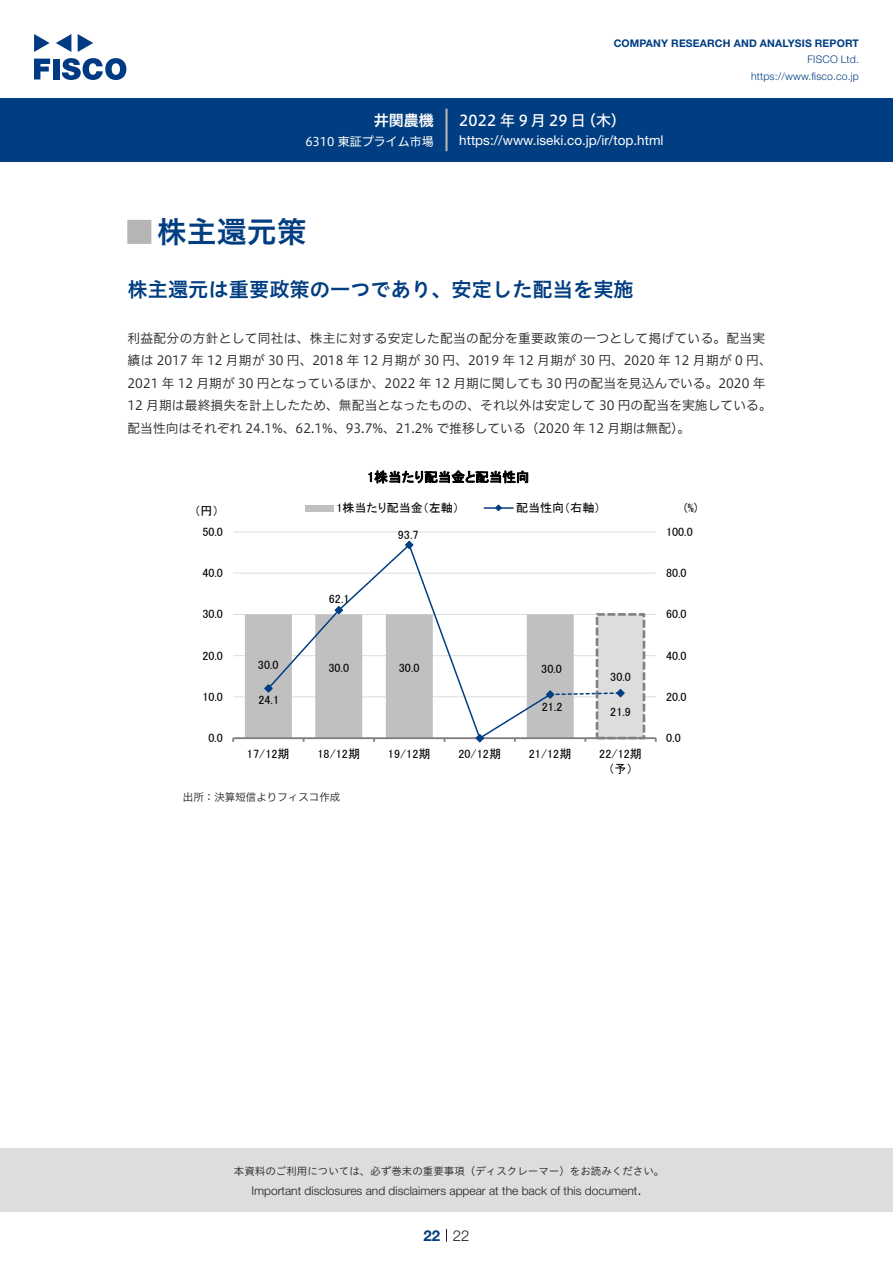
<style>
.page{position:relative;width:893px;height:1263px;background:#fff}
.page>*{position:absolute;margin:0;border:0;box-sizing:border-box;transform-origin:0 0}
.t1{font:30px "Hiragino UD Sans Std N W6";color:#003d81}
.t2{font:24px "Hiragino UD Sans Std N W6";color:#b5b5b6}
.t3{font:20.25px "Hiragino UD Sans Std W6";color:#003d81}
.t4{font:15px "Hiragino UD Sans F Std N W5";letter-spacing:.01em;color:#fff}
.t5{font:15px "Hiragino UD Sans F Std N W6";color:#fff}
.t6{font:300 15px "Helvetica Neue LT Std";color:#231f20}
.t7{font:700 15px "Helvetica Neue LT Std";color:#003d81}
.t8{font:13.5px "Helvetica Neue LT Std";color:#fff}
.t9{font:13.5px "MS P Gothic";letter-spacing:.005em;color:#000}
.t10{font:12.75px/22.5px "Hiragino UD Sans F Std N W3";letter-spacing:.01em;color:#231f20}
.t11{font:12.15px "MS P Gothic";color:#000}
.t12{font:12px "MS P Gothic";letter-spacing:.005em;color:#000}
.t13{font:300 12px "Helvetica Neue LT Std";color:#231f20}
.t14{font:12px "Hiragino UD Sans F Std N W4";color:#fff}
.t15{font:10.5px "Hiragino UD Sans Std W3";color:#231f20}
.t16{font:700 10.5px "Helvetica Neue LT Std";letter-spacing:.015em;color:#003d81}
.t17{font:300 10.5px/16.5px "Helvetica Neue LT Std";letter-spacing:.015em;color:#003d81;text-align:right}
.t18{font:10.5px "Hiragino UD Sans F Std N W3";color:#231f20}
</style>
<div class="page">
<div style="left:0;top:1148px;width:893px;height:64px;background:#ddd"></div>
<svg style="left:34px;top:59px;width:16px;height:20px"></svg>
<div style="left:53px;top:59px;width:6px;height:20px;background:#003a83"></div>
<svg style="left:62px;top:58px;width:64px;height:22px"></svg>
<svg style="left:34px;top:34px;width:16px;height:18px"></svg>
<svg style="left:78px;top:34px;width:15px;height:18px"></svg>
<svg style="left:56px;top:34px;width:15px;height:18px"></svg>
<div style="left:0;top:98px;width:893px;height:64px;background:#003d81"></div>
<hr style="left:445px;top:109px;width:3px;height:42px;background:#b5b5b6">
<svg style="left:446px;top:1229px;width:1px;height:13px"></svg>
<hr style="left:233px;top:696px;width:423px;height:1px;background:#ddd">
<hr style="left:233px;top:655px;width:423px;height:1px;background:#ddd">
<hr style="left:233px;top:614px;width:423px;height:1px;background:#ddd">
<hr style="left:233px;top:573px;width:423px;height:1px;background:#ddd">
<hr style="left:233px;top:532px;width:423px;height:1px;background:#ddd">
<div style="left:597px;top:614px;width:47px;height:124px;background:#ddd"></div>
<div style="left:596px;top:613px;width:49px;height:126px;border:3px dashed #808080"></div>
<hr style="left:233px;top:737px;width:423px;height:2px;background:#808080">
<svg style="left:266px;top:548px;width:286px;height:57px"></svg>
<svg style="left:404px;top:540px;width:10px;height:10px"></svg>
<svg style="left:245px;top:605px;width:380px;height:138px"></svg>
<div style="left:305px;top:505px;width:28px;height:6px;background:#c0c0c0"></div>
<hr style="left:484px;top:507px;width:29px;height:2px;background:#003d81">
<svg style="left:495px;top:504px;width:7px;height:8px"></svg>
<p class="t5" style="left:374px;top:109px;width:62px">井関農機</p>
<p class="t14" style="left:305px;top:132px;width:130px">6310 東証プライム市場</p>
<p class="t16" style="left:614px;top:37px;width:247px">COMPANY RESEARCH AND ANALYSIS REPORT</p>
<p class="t17" style="left:751px;top:51px;width:109px">FISCO Ltd. https://www.fisco.co j p.</p>
<p class="t4" style="left:581px;top:109px;width:46px">（木(</p>
<p class="t4" style="left:459px;top:109px;width:128px">2022 年 9月29 日</p>
<p class="t8" style="left:459px;top:132px;width:206px">https://www.iseki.co j p. /i r/ top.html</p>
<h1 class="t1" style="left:157px;top:209px;width:151px">株主還元策</h1>
<h2 class="t2" style="left:128px;top:213px;width:25px">█</h2>
<h3 class="t3" style="left:128px;top:274px;width:508px">株主還元は重要政策の一つであり、安定した配当を実施</h3>
<p class="t10" style="left:128px;top:326px;width:646px">利益配分の方針として同社は、株主に対する安定した配当の配分を重要政策の一つとして掲げている。配当実績は 2017 年 12 月期が 30 円、2018 年 12 月期が 30 円、2019 年 12 月期が 30 円、2020 年 12 月期が 0 円、2021 年 12 月期が 30 円となっているほか、2022 年 12 月期に関しても 30 円の配当を見込んでいる。2020 年12 月期は最終損失を計上したため、無配当となったものの、それ以外は安定して 30 円の配当を実施している。配当性向はそれぞれ 24.1%、62.1%、93.7%、21.2% で推移している（2020 年 12 月期は無配。(</p>
<p class="t9" style="left:367px;top:470px;width:164px">1株当たり配当金と配当性向</p>
<p class="t12" style="left:516px;top:502px;width:86px">配当性向（右軸(</p>
<p class="t12" style="left:336px;top:502px;width:124px">1株当たり配当金（左軸）</p>
<p class="t12" style="left:195px;top:505px;width:26px">（円(</p>
<p class="t12" style="left:684px;top:502px;width:15px">%( )</p>
<p class="t12" style="left:202px;top:525px;width:22px">50.0</p>
<p class="t11" style="left:398px;top:528px;width:22px">93.7</p>
<p class="t12" style="left:666px;top:525px;width:28px">100.0</p>
<p class="t12" style="left:202px;top:567px;width:22px">40.0</p>
<p class="t12" style="left:666px;top:567px;width:22px">80.0</p>
<p class="t12" style="left:329px;top:592px;width:22px">62.1</p>
<p class="t12" style="left:202px;top:608px;width:22px">30.0</p>
<p class="t12" style="left:666px;top:608px;width:22px">60.0</p>
<p class="t12" style="left:202px;top:649px;width:22px">20.0</p>
<p class="t12" style="left:202px;top:690px;width:22px">10.0</p>
<p class="t12" style="left:258px;top:658px;width:22px">30.0</p>
<p class="t12" style="left:258px;top:693px;width:22px">24.1</p>
<p class="t12" style="left:328px;top:661px;width:22px">30.0</p>
<p class="t12" style="left:399px;top:661px;width:22px">30.0</p>
<p class="t12" style="left:541px;top:663px;width:22px">30.0</p>
<p class="t12" style="left:542px;top:701px;width:22px">21.2</p>
<p class="t12" style="left:610px;top:670px;width:22px">30.0</p>
<p class="t12" style="left:610px;top:705px;width:22px">21.9</p>
<p class="t12" style="left:666px;top:649px;width:22px">40.0</p>
<p class="t12" style="left:666px;top:690px;width:22px">20.0</p>
<p class="t12" style="left:208px;top:732px;width:16px">0.0</p>
<p class="t12" style="left:666px;top:732px;width:16px">0.0</p>
<p class="t12" style="left:247px;top:747px;width:44px">17/12期</p>
<p class="t12" style="left:317px;top:747px;width:44px">18/12期</p>
<p class="t12" style="left:388px;top:747px;width:44px">19/12期</p>
<p class="t12" style="left:458px;top:747px;width:44px">20/12期</p>
<p class="t12" style="left:529px;top:747px;width:44px">21/12期</p>
<p class="t12" style="left:599px;top:747px;width:44px">22/12期</p>
<p class="t12" style="left:608px;top:763px;width:26px">予（ (</p>
<p class="t18" style="left:183px;top:789px;width:159px">出所：決算短信よりフィスコ作成</p>
<p class="t15" style="left:234px;top:1163px;width:432px">本資料のご利用については、必ず巻末の重要事項（ディスクレーマー）をお読みください。</p>
<p class="t6" style="left:637px;top:1180px;width:6px">.</p>
<p class="t13" style="left:251px;top:1183px;width:387px">Important disclosures and disclaimers appear at the back of this document</p>
<p class="t7" style="left:423px;top:1226px;width:18px">22</p>
<p class="t6" style="left:453px;top:1226px;width:18px">22</p>
</div>
